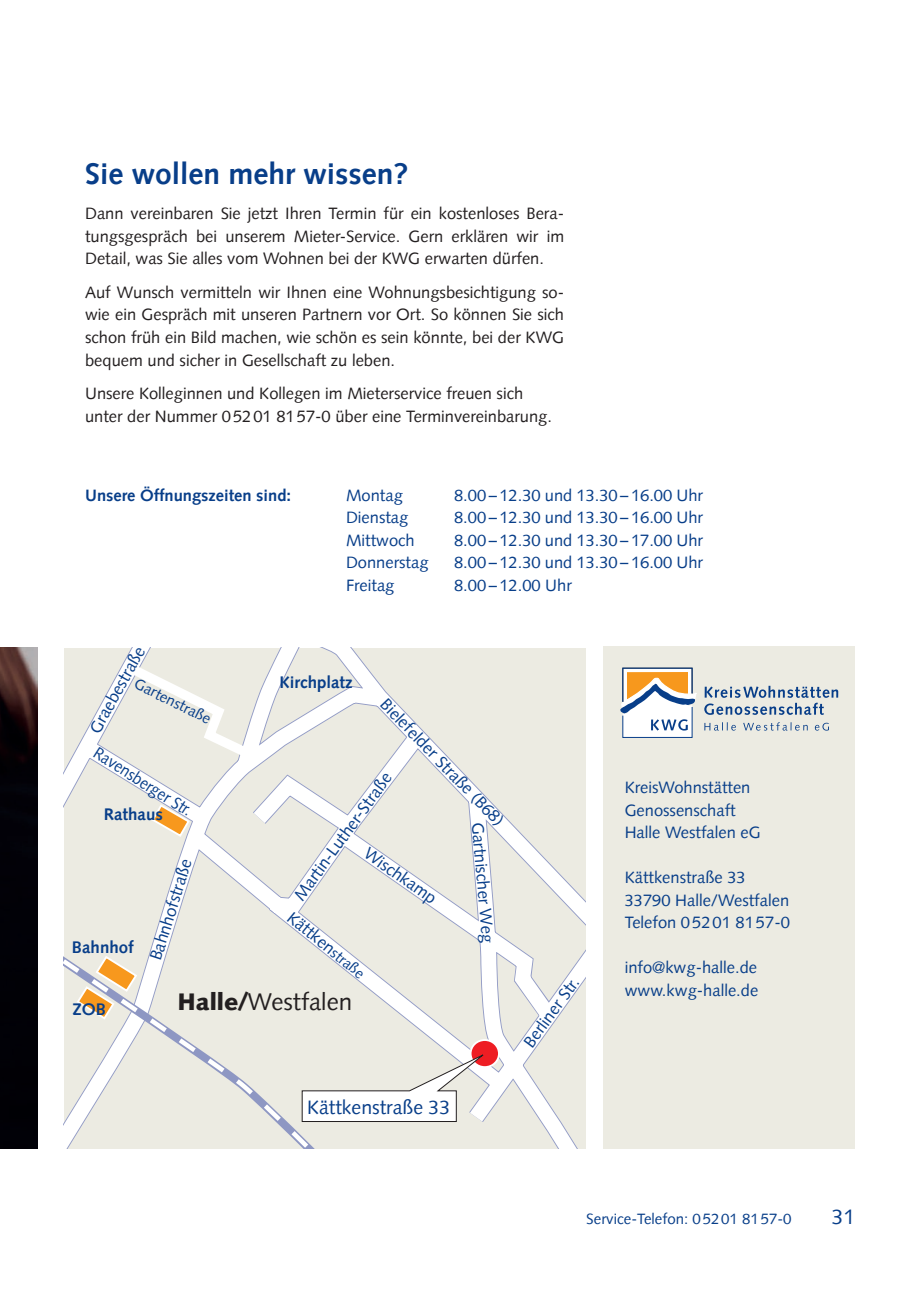
<style>
.page{position:relative;width:919px;height:1289px;background:#fff}
.page>*{position:absolute;margin:0;border:0;box-sizing:border-box;transform-origin:0 0}
.t1{font:700 30px "Syntax LT Std";color:#083e89}
.t2{font:24px "Syntax LT Std";color:#231f20}
.t3{font:21px "Syntax LT Std";color:#083e89}
.t4{font:19.5px "Syntax LT Std";color:#083e89}
.t5{font:16.8px "Syntax LT Std";color:#083e89}
.t6{font:700 16.8px "Syntax LT Std";color:#083e89}
.t7{font:16.8px "Syntax LT Std";color:#083e89;scale:.9 1}
.t8{font:16.5px/22.5px "Syntax LT Std";color:#231f20;text-align:justify}
.t9{font:16.5px/22.5px "Syntax LT Std";color:#083e89}
.t10{font:700 16.5px "Syntax LT Std";color:#083e89}
.t11{font:15px "Syntax LT Std";color:#083e89}
.s1{font-size:14.7px}
.s2{font-weight:900}
</style>
<div class="page">
<img style="left:0;top:647px;width:37px;height:501px">
<div style="left:603px;top:646px;width:252px;height:502px;background:#ecebe2"></div>
<svg style="left:64px;top:647px;width:521px;height:501px"></svg>
<svg style="left:64px;top:898px;width:298px;height:152px"></svg>
<svg style="left:64px;top:902px;width:295px;height:246px"></svg>
<svg style="left:150px;top:803px;width:41px;height:35px"></svg>
<svg style="left:470px;top:1039px;width:29px;height:28px"></svg>
<div style="left:469px;top:1039px;width:31px;height:29px;border:2px solid #fff;border-radius:50%"></div>
<svg style="left:64px;top:915px;width:172px;height:167px"></svg>
<svg style="left:117px;top:655px;width:141px;height:109px"></svg>
<svg style="left:259px;top:1050px;width:231px;height:98px"></svg>
<svg style="left:704px;top:722px;width:31px;height:8px"></svg>
<svg style="left:743px;top:722px;width:64px;height:8px"></svg>
<svg style="left:814px;top:722px;width:14px;height:8px"></svg>
<svg style="left:704px;top:685px;width:134px;height:30px"></svg>
<svg style="left:620px;top:667px;width:77px;height:71px"></svg>
<h1 class="t1" style="left:85px;top:157px;width:325px">Sie wollen mehr wissen?</h1>
<p class="t8" style="left:85px;top:202px;width:480px">Dann vereinbaren Sie jetzt Ihren Termin für ein kostenloses Bera&shy;tungsgespräch bei unserem Mieter-Service. Gern erklären wir im Detail, was Sie alles vom Wohnen bei der KWG erwarten dürfen.</p>
<p class="t8" style="left:85px;top:281px;width:480px">Auf Wunsch vermitteln wir Ihnen eine Wohnungsbesichtigung so&shy;wie ein Gespräch mit unseren Partnern vor Ort. So können Sie sich schon früh ein Bild machen, wie schön es sein könnte, bei der KWG bequem und sicher in Gesellschaft zu leben.</p>
<p class="t8" style="left:85px;top:382px;width:468px">Unsere Kolleginnen und Kollegen im Mieterservice freuen sich unter der Nummer 05201 8157-0 über eine Terminvereinbarung.</p>
<p class="t10" style="left:85px;top:485px;width:207px">Unsere Öffnungszeiten sind:</p>
<p class="t9" style="left:346px;top:483px;width:58px">Montag</p>
<p class="t9" style="left:454px;top:483px;width:250px">8.00 – 12.30 und 13.30 – 16.00 Uhr</p>
<p class="t9" style="left:346px;top:506px;width:64px">Dienstag</p>
<p class="t9" style="left:454px;top:506px;width:250px">8.00 – 12.30 und 13.30 – 16.00 Uhr</p>
<p class="t9" style="left:346px;top:528px;width:70px">Mittwoch</p>
<p class="t9" style="left:454px;top:528px;width:250px">8.00 – 12.30 und 13.30 – 17.00 Uhr</p>
<p class="t9" style="left:346px;top:551px;width:84px">Donnerstag</p>
<p class="t9" style="left:454px;top:551px;width:250px">8.00 – 12.30 und 13.30 – 16.00 Uhr</p>
<p class="t9" style="left:346px;top:573px;width:50px">Freitag</p>
<p class="t9" style="left:454px;top:573px;width:119px">8.00 – 12.00 Uhr</p>
<p class="t5" style="left:85px;top:727px;width:98px;rotate:-61deg">Graebestraße</p>
<p class="t11" style="left:139px;top:674px;width:85px;rotate:26deg">Gartenstraße</p>
<p class="t7" style="left:100px;top:743px;width:127px;rotate:32deg">Ravensberger Str.</p>
<p class="t6" style="left:104px;top:805px;width:61px">Rathaus</p>
<p class="t6" style="left:72px;top:937px;width:63px">Bahnhof</p>
<p class="t5" style="left:146px;top:957px;width:106px;rotate:-73deg">Bahnhofstraße</p>
<p class="t6" style="left:279px;top:672px;width:75px">Kirchplatz</p>
<p class="t5" style="left:390px;top:694px;width:171px;rotate:46deg">Bielefelder Straße (B68)</p>
<p class="t5" style="left:290px;top:892px;width:155px;rotate:-54deg">Martin-Luther-Straße</p>
<p class="t5" style="left:487px;top:821px;width:123px;rotate:85deg">Gartnischer Weg</p>
<p class="t5" style="left:372px;top:843px;width:86px;rotate:35deg">Wischkamp</p>
<p class="t5" style="left:296px;top:907px;width:96px;rotate:39deg">Kättken<span class="s1">straße</span></p>
<p class="t6" style="left:73px;top:999px;width:35px">ZOB</p>
<h2 class="t2" style="left:177px;top:987px;width:176px"><span class="s2">Halle/</span>Westfalen</h2>
<p class="t5" style="left:519px;top:1039px;width:84px;rotate:-54deg">Berliner Str.</p>
<p class="t4" style="left:307px;top:1095px;width:145px">Kättkenstraße 33</p>
<p class="t9" style="left:624px;top:776px;width:137px">KreisWohnstätten<br>Genossenschaft<br>Halle Westfalen eG</p>
<p class="t9" style="left:624px;top:866px;width:167px">Kättkenstraße 33<br>33790 Halle/Westfalen<br>Telefon 05201 8157-0</p>
<p class="t9" style="left:624px;top:956px;width:135px">info@kwg-halle.de www.kwg-halle.de</p>
<p class="t11" style="left:586px;top:1209px;width:207px">Service-Telefon: 05201 8157-0</p>
<p class="t3" style="left:831px;top:1203px;width:25px">31</p>
</div>
